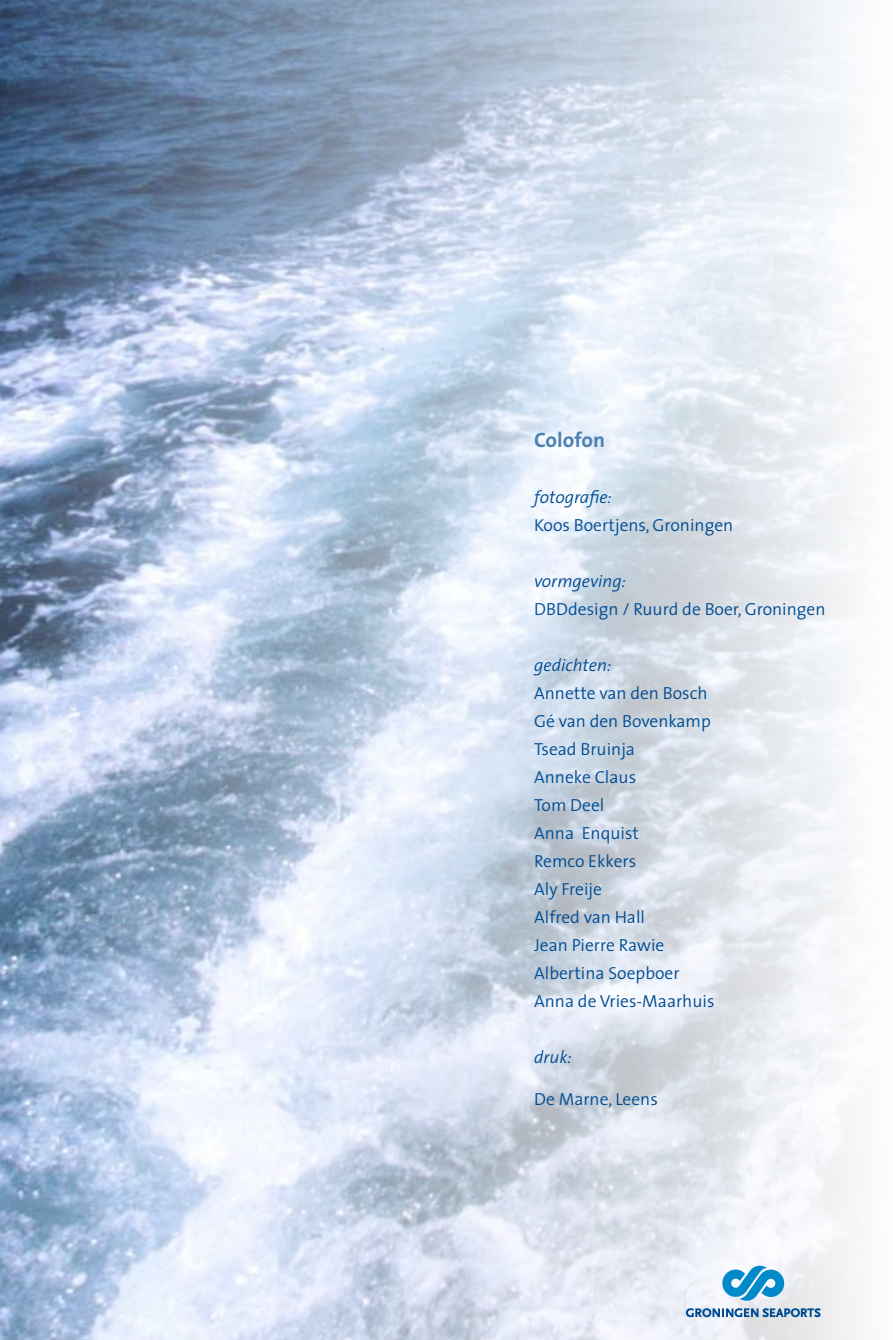
<style>
.page{position:relative;width:893px;height:1340px;background:#fff}
.page>*{position:absolute;margin:0;border:0;box-sizing:border-box;transform-origin:0 0}
.t1{font:700 21px "The Sans";color:#4d82b3}
.t2{font:300 17.5px/28px "The Sans";color:#004c93}
.t3{font:italic 300 17.5px "The Sans";color:#004c93}
</style>
<div class="page">
<img style="left:0;top:0;width:858px;height:1339px">
<svg style="left:722px;top:1265px;width:62px;height:35px"></svg>
<svg style="left:686px;top:1308px;width:135px;height:9px"></svg>
<p class="t1" style="left:534px;top:422px;width:73px">Colofon</p>
<p class="t3" style="left:534px;top:482px;width:79px">fotografie:</p>
<p class="t2" style="left:534px;top:510px;width:201px">Koos Boertjens, Groningen</p>
<p class="t3" style="left:534px;top:566px;width:93px">vormgeving:</p>
<p class="t2" style="left:534px;top:594px;width:293px">DBDdesign / Ruurd de Boer, Groningen</p>
<p class="t3" style="left:534px;top:650px;width:79px">gedichten:</p>
<p class="t2" style="left:534px;top:678px;width:182px">Annette van den Bosch<br>Gé van den Bovenkamp<br>Tsead Bruinja<br>Anneke Claus<br>Tom Deel<br>Anna Enquist<br>Remco Ekkers<br>Aly Freije<br>Alfred van Hall<br>Jean Pierre Rawie<br>Albertina Soepboer<br>Anna de Vries-Maarhuis</p>
<p class="t3" style="left:534px;top:1042px;width:39px">druk:</p>
<p class="t2" style="left:534px;top:1084px;width:125px">De Marne, Leens</p>
</div>
